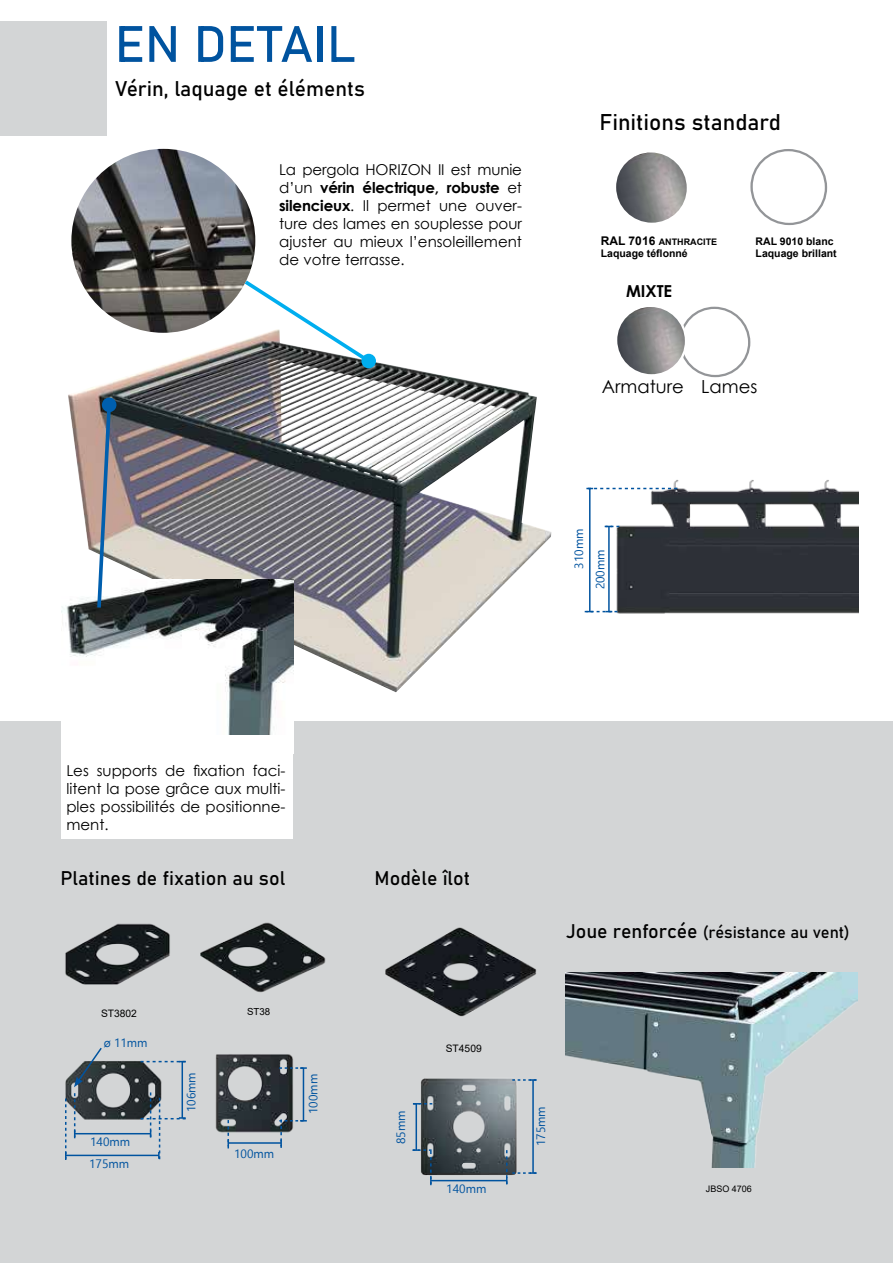
<style>
.page{position:relative;width:893px;height:1263px;background:#fff}
.page>*{position:absolute;margin:0;border:0;box-sizing:border-box;transform-origin:0 0}
.t1{font:50.4px "Bahnschrift";color:#00539f}
.t2{font:22.5px "Bahnschrift";color:#000}
.t3{font:21px "Bahnschrift";color:#000}
.t4{font:19.5px "Bahnschrift";color:#000}
.t5{font:18px "Century Gothic";color:#000}
.t6{font:16.5px "Bahnschrift";color:#000}
.t7{font:700 16.5px "Century Gothic";color:#000}
.t8{font:15px/18px "Century Gothic";color:#000;text-align:justify}
.t9{font:12px "Ebrima";color:#00539f}
.t10{font:700 10.5px/12.6px "Arial";color:#000}
.t11{font:10.35px "Arial";color:#000}
.t12{font:9.75px "Arial";color:#000}
.t13{font:700 9px "Arial";color:#000}
.t14{font:9px "Arial";color:#000}
.s1{font-weight:700}
.s2{font-size:12px}
.s3{font-size:19.5px}
</style>
<div class="page">
<div style="left:0;top:721px;width:893px;height:542px;background:#d3d5d6"></div>
<div style="left:61px;top:609px;width:232px;height:229px;background:#fff"></div>
<img style="left:71px;top:149px;width:184px;height:184px;border-radius:92px">
<img style="left:68px;top:329px;width:483px;height:363px">
<svg style="left:241px;top:277px;width:133px;height:89px"></svg>
<div style="left:361px;top:354px;width:15px;height:14px;background:#00aeef;border-radius:50%"></div>
<div style="left:679px;top:307px;width:71px;height:70px;border:2px solid #939598;border-radius:50%"></div>
<img style="left:618px;top:308px;width:68px;height:66px">
<div style="left:615px;top:305px;width:72px;height:72px;border:2px solid #fff;border-radius:50%"></div>
<img style="left:617px;top:153px;width:69px;height:69px">
<div style="left:614px;top:150px;width:75px;height:75px;border:2px solid #fff;border-radius:50%"></div>
<div style="left:750px;top:149px;width:77px;height:76px;border:2px solid #939598;border-radius:50%"></div>
<img style="left:65px;top:923px;width:105px;height:62px">
<div style="left:0;top:22px;width:106px;height:114px;background:#d3d5d6"></div>
<img style="left:412px;top:1078px;width:105px;height:107px">
<img style="left:65px;top:1060px;width:102px;height:74px">
<img style="left:385px;top:927px;width:152px;height:90px">
<img style="left:215px;top:1054px;width:90px;height:79px">
<img style="left:200px;top:922px;width:126px;height:71px">
<img style="left:565px;top:973px;width:292px;height:194px">
<div style="left:61px;top:579px;width:233px;height:175px;background:#fff"></div>
<img style="left:61px;top:579px;width:233px;height:155px">
<img style="left:601px;top:480px;width:257px;height:134px">
<hr style="left:608px;top:526px;width:2px;height:86px;background:#00539f">
<svg style="left:605px;top:526px;width:14px;height:1px"></svg>
<hr style="left:589px;top:488px;width:1px;height:124px;background:#00539f">
<svg style="left:586px;top:488px;width:91px;height:1px"></svg>
<svg style="left:585px;top:611px;width:32px;height:1px"></svg>
<hr style="left:416px;top:1104px;width:1px;height:46px;background:#00539f">
<svg style="left:413px;top:1103px;width:19px;height:1px"></svg>
<hr style="left:431px;top:1180px;width:76px;height:1px;background:#00539f">
<svg style="left:412px;top:1149px;width:20px;height:36px"></svg>
<hr style="left:303px;top:1068px;width:1px;height:53px;background:#00539f">
<svg style="left:279px;top:1067px;width:28px;height:2px"></svg>
<hr style="left:228px;top:1142px;width:53px;height:2px;background:#00539f">
<svg style="left:279px;top:1119px;width:28px;height:29px"></svg>
<svg style="left:227px;top:1120px;width:2px;height:28px"></svg>
<hr style="left:75px;top:1133px;width:76px;height:1px;background:#00539f">
<svg style="left:74px;top:1093px;width:1px;height:45px"></svg>
<svg style="left:74px;top:1047px;width:29px;height:40px"></svg>
<svg style="left:95px;top:397px;width:22px;height:214px;background:#9598a1"></svg>
<hr style="left:182px;top:1061px;width:1px;height:57px;background:#00539f">
<svg style="left:141px;top:1061px;width:45px;height:1px"></svg>
<hr style="left:66px;top:1155px;width:93px;height:1px;background:#00539f">
<svg style="left:141px;top:1092px;width:45px;height:67px"></svg>
<svg style="left:65px;top:1098px;width:1px;height:62px"></svg>
<hr style="left:532px;top:1080px;width:2px;height:93px;background:#00539f">
<svg style="left:512px;top:1079px;width:24px;height:2px"></svg>
<svg style="left:506px;top:1150px;width:30px;height:34px"></svg>
<h1 class="t1" style="left:115px;top:12px;width:243px">EN DETAIL</h1>
<h3 class="t3" style="left:115px;top:75px;width:251px">Vérin, laquage et éléments</h3>
<p class="t8" style="left:279px;top:161px;width:244px">La pergola HORIZON II est munie d’un <span class="s1">vérin électrique, robuste</span> et <span class="s1">silencieux</span>. Il permet une ouver&shy;ture des lames en souplesse pour ajuster au mieux l’ensoleillement de votre terrasse.</p>
<h2 class="t2" style="left:599px;top:108px;width:183px">Finitions standard</h2>
<p class="t13" style="left:601px;top:235px;width:118px"><span class="s2">RAL 7016</span> ANTHRACITE</p>
<p class="t10" style="left:601px;top:247px;width:88px">Laquage téflonné</p>
<p class="t7" style="left:626px;top:279px;width:48px">MIXTE</p>
<p class="t10" style="left:756px;top:235px;width:83px">RAL 9010 blanc<br>Laquage brillant</p>
<p class="t5" style="left:602px;top:374px;width:157px">Armature Lames</p>
<p class="t9" style="left:570px;top:569px;width:42px;rotate:-90deg">310mm</p>
<p class="t9" style="left:591px;top:589px;width:42px;rotate:-90deg">200mm</p>
<p class="t8" style="left:66px;top:761px;width:221px">Les supports de fixation faci&shy;litent la pose grâce aux multi&shy;ples possibilités de positionne&shy;ment.</p>
<h3 class="t4" style="left:60px;top:866px;width:226px">Platines de fixation au sol</h3>
<p class="t11" style="left:101px;top:1006px;width:37px">ST3802</p>
<p class="t12" style="left:247px;top:1005px;width:25px">ST38</p>
<p class="t9" style="left:104px;top:1033px;width:45px">ø 11mm</p>
<p class="t9" style="left:90px;top:1133px;width:42px">140mm</p>
<p class="t9" style="left:89px;top:1154px;width:42px">175mm</p>
<p class="t9" style="left:182px;top:1112px;width:42px;rotate:-90deg">106mm</p>
<p class="t9" style="left:234px;top:1145px;width:42px">100mm</p>
<p class="t9" style="left:304px;top:1114px;width:42px;rotate:-90deg">100mm</p>
<h3 class="t4" style="left:375px;top:866px;width:97px">Modèle îlot</h3>
<p class="t9" style="left:392px;top:1144px;width:35px;rotate:-90deg">85mm</p>
<p class="t11" style="left:446px;top:1041px;width:37px">ST4509</p>
<p class="t9" style="left:446px;top:1180px;width:42px">140mm</p>
<p class="t6" style="left:566px;top:922px;width:285px"><span class="s3">Joue renforcée</span> (résistance au vent)</p>
<p class="t9" style="left:532px;top:1146px;width:42px;rotate:-90deg">175mm</p>
<p class="t14" style="left:706px;top:1182px;width:48px">JBSO 4706</p>
</div>
